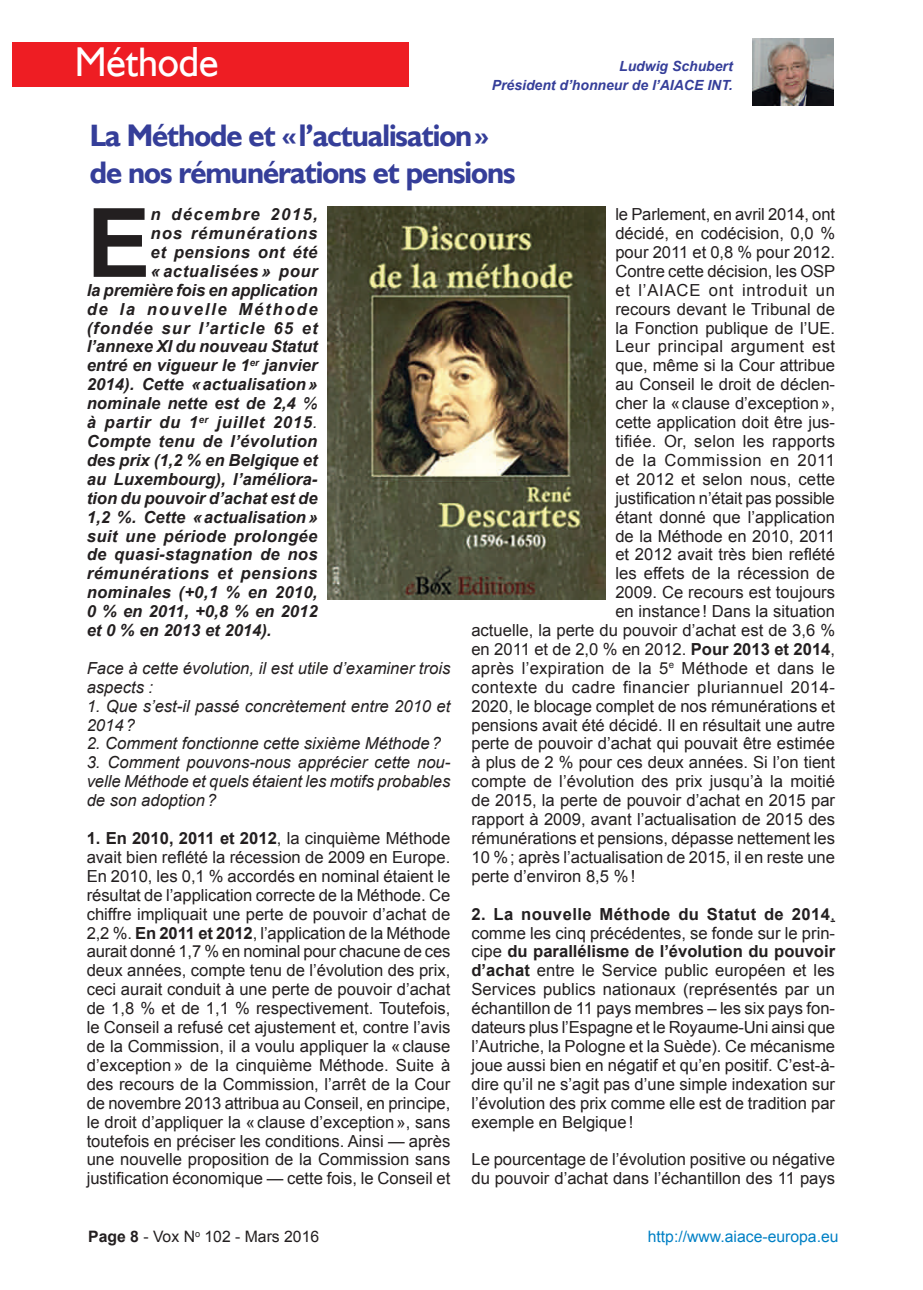
<style>
.page{position:relative;width:923px;height:1290px;background:#fff}
.page>*{position:absolute;margin:0;border:0;box-sizing:border-box;transform-origin:0 0}
.t1{font:700 95.9px "Arial";color:#231f20}
.t2{font:42px "Humanist 521 BT";letter-spacing:-.005em;color:#fff;scale:.94 1}
.t3{font:700 31.5px/37.8px "Humanist 521 BT";letter-spacing:-.035em;color:#353e99;scale:.96 1}
.t4{font:16.62px/18.9px "Arial";color:#231f20;text-align:justify}
.t5{font:italic 700 16.62px "Arial";letter-spacing:.015em;color:#231f20}
.t6{font:italic 16.62px/18.9px "Arial";color:#231f20}
.t7{font:16.62px "Arial";letter-spacing:.025em;color:#231f20}
.t8{font:italic 700 16.62px "Arial";letter-spacing:.035em;color:#231f20}
.t9{font:16.62px "Arial";letter-spacing:.02em;color:#231f20}
.t10{font:italic 700 16.62px "Arial";letter-spacing:-.01em;color:#231f20}
.t11{font:italic 700 16.62px "Arial";letter-spacing:.045em;color:#231f20}
.t12{font:italic 700 16.62px "Arial";letter-spacing:.06em;color:#231f20}
.t13{font:16.62px "Arial";letter-spacing:.045em;color:#231f20}
.t14{font:16.62px "Arial";letter-spacing:.04em;color:#231f20}
.t15{font:italic 700 16.62px "Arial";letter-spacing:.105em;color:#231f20}
.t16{font:italic 700 16.62px "Arial";letter-spacing:.055em;color:#231f20}
.t17{font:italic 700 16.62px "Arial";letter-spacing:.085em;color:#231f20}
.t18{font:15.75px "Arial";color:#0080c5}
.t19{font:15.75px "Arial";color:#231f20}
.t20{font:italic 700 14px/18.9px "Arial";color:#353e99;text-align:right}
.s1{font-weight:400}
.s2{font-weight:700}
</style>
<div class="page">
<div style="left:12px;top:42px;width:397px;height:44px;background:#ee1d23"></div>
<img style="left:752px;top:38px;width:81px;height:67px">
<img style="left:327px;top:207px;width:278px;height:392px">
<h2 class="t2" style="left:75px;top:44px;width:154px">Méthode</h2>
<p class="t20" style="left:492px;top:57px;width:242px">Ludwig Schubert<br>Président d’honneur de l’AIACE INT.</p>
<h3 class="t3" style="left:90px;top:117px;width:445px">La Méthode et «l’actualisation» de nos rémunérations et pensions</h3>
<h1 class="t1" style="left:87px;top:190px;width:65px">E</h1>
<p class="t17" style="left:151px;top:205px;width:169px">n décembre 2015,</p>
<p class="t16" style="left:151px;top:224px;width:168px">nos rémunérations</p>
<p class="t5" style="left:151px;top:243px;width:168px">et pensions ont été</p>
<p class="t8" style="left:151px;top:262px;width:168px">« actualisées » pour</p>
<p class="t10" style="left:87px;top:281px;width:232px">la première fois en application</p>
<p class="t15" style="left:87px;top:300px;width:232px">de la nouvelle Méthode</p>
<p class="t12" style="left:87px;top:318px;width:232px">(fondée sur l’article 65 et</p>
<p class="t5" style="left:87px;top:337px;width:232px">l’annexe XI du nouveau Statut</p>
<p class="t5" style="left:87px;top:356px;width:232px">entré en vigueur le 1<sup>er</sup> janvier</p>
<p class="t5" style="left:87px;top:375px;width:232px">2014). Cette « actualisation»</p>
<p class="t5" style="left:87px;top:394px;width:232px">nominale nette est de 2,4 <span class="s1">%</span></p>
<p class="t11" style="left:87px;top:413px;width:232px">à partir du 1<sup>er</sup> juillet 2015<span class="s1">.</span></p>
<p class="t5" style="left:87px;top:432px;width:232px">Compte tenu de l’évolution</p>
<p class="t5" style="left:87px;top:451px;width:232px">des prix (1,2 % en Belgique et</p>
<p class="t5" style="left:87px;top:470px;width:232px">au Luxembourg), l’améliora-</p>
<p class="t5" style="left:87px;top:489px;width:232px">tion du pouvoir d’achat est de</p>
<p class="t5" style="left:87px;top:507px;width:232px">1,2 %. Cette «actualisation»</p>
<p class="t5" style="left:87px;top:526px;width:232px">suit une période prolongée</p>
<p class="t5" style="left:87px;top:545px;width:232px">de quasi-stagnation de nos</p>
<p class="t8" style="left:87px;top:564px;width:232px">rémunérations et pensions</p>
<p class="t5" style="left:87px;top:583px;width:232px">nominales (+0,1 % en 2010,</p>
<p class="t5" style="left:87px;top:602px;width:232px">0 % en 2011, +0,8 % en 2012</p>
<p class="t5" style="left:87px;top:621px;width:186px">et 0 % en 2013 et 2014).</p>
<p class="t6" style="left:87px;top:659px;width:365px">Face à cette évolution, il est utile d’examiner trois aspects :</p>
<p class="t6" style="left:87px;top:696px;width:365px">1. Que s’est-il passé concrètement entre 2010 et<br>2014?</p>
<p class="t6" style="left:87px;top:734px;width:356px">2. Comment fonctionne cette sixième Méthode?</p>
<p class="t6" style="left:87px;top:753px;width:365px;text-align:justify">3. Comment pouvons-nous apprécier cette nou&shy;velle Méthode et quels étaient les motifs probables de son adoption?</p>
<p class="t4" style="left:87px;top:829px;width:365px"><span class="s2">1. En 2010, 2011 et 2012</span>, la cinquième Méthode avait bien reflété la récession de 2009 en Europe.<br>En 2010, les 0,1 % accordés en nominal étaient le résultat de l’application correcte de la Méthode. Ce chiffre impliquait une perte de pouvoir d’achat de 2,2 %. <span class="s2">En 2011 et 2012</span>, l’application de la Méthode aurait donné 1,7 % en nominal pour chacune de ces deux années, compte tenu de l’évolution des prix, ceci aurait conduit à une perte de pouvoir d’achat de 1,8 % et de 1,1 % respectivement. Toutefois, le Conseil a refusé cet ajustement et, contre l’avis de la Commission, il a voulu appliquer la «clause d’exception» de la cinquième Méthode. Suite à des recours de la Commission, l’arrêt de la Cour de novembre 2013 attribua au Conseil, en principe, le droit d’appliquer la «clause d’exception», sans toutefois en préciser les conditions. Ainsi — après une nouvelle proposition de la Commission sans justification économique — cette fois, le Conseil et</p>
<p class="t4" style="left:615px;top:205px;width:221px">le Parlement, en avril 2014, ont</p>
<p class="t4" style="left:615px;top:224px;width:221px">décidé, en codécision, 0,0 %</p>
<p class="t4" style="left:615px;top:243px;width:221px">pour 2011 et 0,8 % pour 2012.</p>
<p class="t4" style="left:615px;top:262px;width:221px">Contre cette décision, les OSP</p>
<p class="t13" style="left:615px;top:281px;width:221px">et l’AIACE ont introduit un</p>
<p class="t4" style="left:615px;top:299px;width:221px">recours devant le Tribunal de</p>
<p class="t4" style="left:615px;top:318px;width:221px">la Fonction publique de l’UE.</p>
<p class="t7" style="left:615px;top:337px;width:221px">Leur principal argument est</p>
<p class="t4" style="left:615px;top:356px;width:221px">que, même si la Cour attribue</p>
<p class="t4" style="left:615px;top:375px;width:221px">au Conseil le droit de déclen-</p>
<p class="t4" style="left:615px;top:394px;width:221px">cher la «clause d’exception»,</p>
<p class="t4" style="left:615px;top:413px;width:221px">cette application doit être jus-</p>
<p class="t4" style="left:615px;top:432px;width:221px">tifiée. Or, selon les rapports</p>
<p class="t14" style="left:615px;top:451px;width:221px">de la Commission en 2011</p>
<p class="t4" style="left:615px;top:470px;width:221px">et 2012 et selon nous, cette</p>
<p class="t4" style="left:615px;top:488px;width:221px">justification n’était pas possible</p>
<p class="t4" style="left:615px;top:507px;width:221px">étant donné que l’application</p>
<p class="t4" style="left:615px;top:526px;width:221px">de la Méthode en 2010, 2011</p>
<p class="t4" style="left:615px;top:545px;width:221px">et 2012 avait très bien reflété</p>
<p class="t4" style="left:615px;top:564px;width:221px">les effets de la récession de</p>
<p class="t4" style="left:615px;top:583px;width:221px">2009. Ce recours est toujours</p>
<p class="t4" style="left:615px;top:602px;width:221px">en instance! Dans la situation</p>
<p class="t4" style="left:471px;top:621px;width:365px">actuelle, la perte du pouvoir d’achat est de 3,6 %</p>
<p class="t4" style="left:471px;top:640px;width:365px">en 2011 et de 2,0 % en 2012. <span class="s2">Pour 2013 et 2014</span>,</p>
<p class="t9" style="left:471px;top:659px;width:365px">après l’expiration de la 5<sup>e</sup> Méthode et dans le</p>
<p class="t7" style="left:471px;top:678px;width:365px">contexte du cadre financier pluriannuel 2014-</p>
<p class="t4" style="left:471px;top:696px;width:365px">2020, le blocage complet de nos rémunérations et</p>
<p class="t4" style="left:471px;top:715px;width:365px">pensions avait été décidé. Il en résultait une autre</p>
<p class="t4" style="left:471px;top:734px;width:365px">perte de pouvoir d’achat qui pouvait être estimée</p>
<p class="t4" style="left:471px;top:753px;width:365px">à plus de 2 % pour ces deux années. Si l’on tient</p>
<p class="t4" style="left:471px;top:772px;width:365px">compte de l’évolution des prix jusqu’à la moitié</p>
<p class="t4" style="left:471px;top:791px;width:365px">de 2015, la perte de pouvoir d’achat en 2015 par</p>
<p class="t4" style="left:471px;top:810px;width:365px">rapport à 2009, avant l’actualisation de 2015 des</p>
<p class="t4" style="left:471px;top:829px;width:365px">rémunérations et pensions, dépasse nettement les</p>
<p class="t4" style="left:471px;top:848px;width:365px">10 %; après l’actualisation de 2015, il en reste une</p>
<p class="t4" style="left:471px;top:866px;width:165px">perte d’environ 8,5 %!</p>
<p class="t4" style="left:471px;top:904px;width:365px"><span class="s2">2. La nouvelle Méthode du Statut de 2014</span>, comme les cinq précédentes, se fonde sur le prin&shy;cipe <span class="s2">du parallélisme de l’évolution du pouvoir d’achat</span> entre le Service public européen et les Services publics nationaux (représentés par un échantillon de 11 pays membres – les six pays fon&shy;dateurs plus l’Espagne et le Royaume-Uni ainsi que l’Autriche, la Pologne et la Suède). Ce mécanisme joue aussi bien en négatif et qu’en positif. C’est-à&shy;dire qu’il ne s’agit pas d’une simple indexation sur l’évolution des prix comme elle est de tradition par exemple en Belgique!</p>
<p class="t4" style="left:471px;top:1150px;width:365px">Le pourcentage de l’évolution positive ou négative du pouvoir d’achat dans l’échantillon des 11 pays</p>
<p class="t19" style="left:88px;top:1227px;width:232px"><span class="s2">Page 8</span> - Vox N<sup>o</sup> 102 - Mars 2016</p>
<p class="t18" style="left:647px;top:1227px;width:192px">http://www.aiace-europa.eu</p>
</div>
